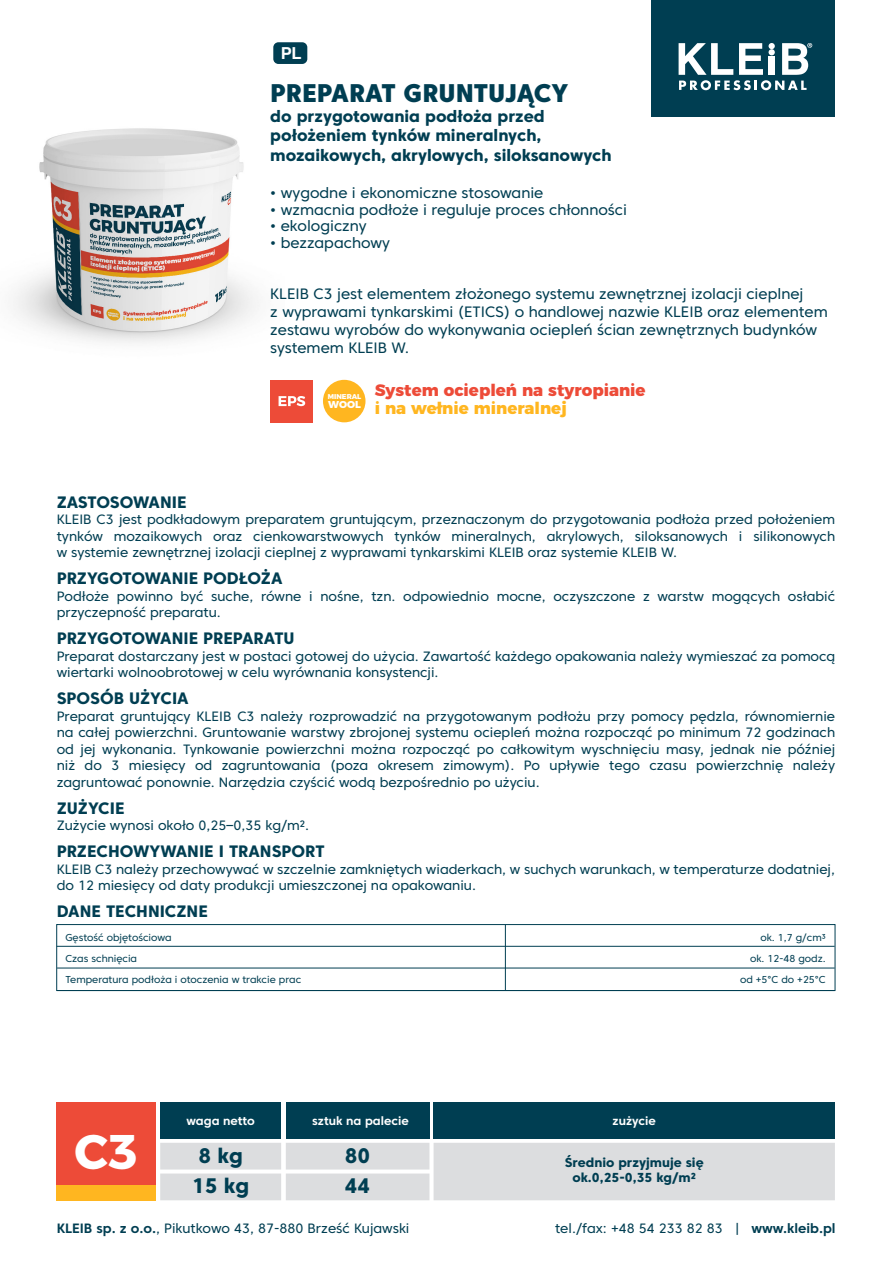
<style>
.page{position:relative;width:893px;height:1263px;background:#fff}
.page>*{position:absolute;margin:0;border:0;box-sizing:border-box;transform-origin:0 0}
.t1{font:700 48.6px "Montserrat";color:#fff}
.t2{font:800 25.5px "Core Sans C 85";color:#003e52}
.t3{font:800 21px/29.7px "Core Sans C 75";color:#003e52;text-align:center}
.t4{font:800 16.5px/19.5px "Core Sans C 75";color:#003e52}
.t5{font:800 16.5px "Montserrat";color:#ed4b38}
.t6{font:800 16.5px "Montserrat";color:#ffb620}
.t7{font:700 16.5px "Helvetica";color:#fff}
.t8{font:15px/18px "Core Sans C 45";color:#003e52}
.t9{font:13.5px/16.5px "Core Sans C 45";color:#003e52}
.t10{font:800 13.05px/15.6px "Core Sans C 75";color:#003e52;text-align:center}
.t11{font:700 12px "Core Sans C 65";color:#fff}
.t12{font:10.05px/21.1px "Core Sans C 45";color:#003e52}
.t13{font:800 10.05px "Montserrat";color:#fff}
.t14{font:800 7.05px "Montserrat";color:#fff}
.s1{font-family:"Core Sans C 65";font-weight:700}
</style>
<div class="page">
<img style="left:13px;top:128px;width:246px;height:215px">
<div style="left:160px;top:1102px;width:121px;height:36px;background:#003e52"></div>
<div style="left:286px;top:1102px;width:143px;height:36px;background:#003e52"></div>
<div style="left:160px;top:1143px;width:675px;height:57px;background:#dcdddf"></div>
<div style="left:434px;top:1102px;width:401px;height:36px;background:#003e52"></div>
<div style="left:273px;top:42px;width:34px;height:22px;background:#003e52;border-radius:5px"></div>
<div style="left:57px;top:1102px;width:99px;height:98px;background:#ed4b38"></div>
<div style="left:57px;top:1185px;width:99px;height:15px;background:#ffb620"></div>
<div style="left:270px;top:380px;width:43px;height:42px;background:#ed4b38"></div>
<svg style="left:279px;top:396px;width:26px;height:10px"></svg>
<div style="left:323px;top:380px;width:42px;height:42px;background:#ffb620;border-radius:50%"></div>
<hr style="left:505px;top:924px;width:1px;height:66px;background:#003e52">
<hr style="left:57px;top:946px;width:778px;height:1px;background:#003e52">
<hr style="left:57px;top:967px;width:778px;height:1px;background:#003e52">
<div style="left:56px;top:924px;width:779px;height:67px;border:1px solid #003e52"></div>
<div style="left:651px;top:0;width:184px;height:116px;background:#003e52"></div>
<svg style="left:679px;top:43px;width:133px;height:47px"></svg>
<p class="t7" style="left:281px;top:40px;width:22px">PL</p>
<h2 class="t2" style="left:270px;top:77px;width:300px">PREPARAT GRUNTUJĄCY</h2>
<p class="t4" style="left:270px;top:106px;width:343px">do przygotowania podłoża przed położeniem tynków mineralnych, mozaikowych, akrylowych, siloksanowych</p>
<p class="t8" style="left:270px;top:184px;width:275px">• wygodne i ekonomiczne stosowanie</p>
<p class="t8" style="left:270px;top:200px;width:358px">• wzmacnia podłoże i reguluje proces chłonności</p>
<p class="t8" style="left:270px;top:217px;width:98px">• ekologiczny</p>
<p class="t8" style="left:270px;top:233px;width:121px">• bezzapachowy</p>
<p class="t8" style="left:270px;top:284px;width:559px">KLEIB C3 jest elementem złożonego systemu zewnętrznej izolacji cieplnej<br>z wyprawami tynkarskimi (ETICS) o handlowej nazwie KLEIB oraz elementem zestawu wyrobów do wykonywania ociepleń ścian zewnętrznych budynków systemem KLEIB W.</p>
<p class="t14" style="left:328px;top:391px;width:35px">MINERAL</p>
<p class="t13" style="left:328px;top:396px;width:34px">WOOL</p>
<p class="t5" style="left:375px;top:377px;width:272px">System ociepleń na styropianie</p>
<p class="t6" style="left:375px;top:395px;width:194px">i na wełnie mineralnej</p>
<p class="t4" style="left:57px;top:492px;width:131px">ZASTOSOWANIE</p>
<p class="t9" style="left:57px;top:511px;width:780px;text-align:justify">KLEIB C3 jest podkładowym preparatem gruntującym, przeznaczonym do przygotowania podłoża przed położeniem tynków mozaikowych oraz cienkowarstwowych tynków mineralnych, akrylowych, siloksanowych i silikonowych w systemie zewnętrznej izolacji cieplnej z wyprawami tynkarskimi KLEIB oraz systemie KLEIB W.</p>
<p class="t4" style="left:57px;top:569px;width:227px">PRZYGOTOWANIE PODŁOŻA</p>
<p class="t9" style="left:57px;top:588px;width:780px">Podłoże powinno być suche, równe i nośne, tzn. odpowiednio mocne, oczyszczone z warstw mogących osłabić przyczepność preparatu.</p>
<p class="t4" style="left:57px;top:629px;width:239px">PRZYGOTOWANIE PREPARATU</p>
<p class="t9" style="left:57px;top:648px;width:780px">Preparat dostarczany jest w postaci gotowej do użycia. Zawartość każdego opakowania należy wymieszać za pomocą wiertarki wolnoobrotowej w celu wyrównania konsystencji.</p>
<p class="t4" style="left:57px;top:689px;width:134px">SPOSÓB UŻYCIA</p>
<p class="t9" style="left:57px;top:708px;width:780px;text-align:justify">Preparat gruntujący KLEIB C3 należy rozprowadzić na przygotowanym podłożu przy pomocy pędzla, równomiernie na całej powierzchni. Gruntowanie warstwy zbrojonej systemu ociepleń można rozpocząć po minimum 72 godzinach od jej wykonania. Tynkowanie powierzchni można rozpocząć po całkowitym wyschnięciu masy, jednak nie później niż do 3 miesięcy od zagruntowania (poza okresem zimowym). Po upływie tego czasu powierzchnię należy zagruntować ponownie. Narzędzia czyścić wodą bezpośrednio po użyciu.</p>
<p class="t4" style="left:57px;top:798px;width:69px">ZUŻYCIE</p>
<p class="t9" style="left:57px;top:817px;width:254px">Zużycie wynosi około 0,25–0,35 kg/m2.</p>
<p class="t4" style="left:57px;top:842px;width:269px">PRZECHOWYWANIE I TRANSPORT</p>
<p class="t9" style="left:57px;top:861px;width:780px">KLEIB C3 należy przechowywać w szczelnie zamkniętych wiaderkach, w suchych warunkach, w temperaturze dodatniej, do 12 miesięcy od daty produkcji umieszczonej na opakowaniu.</p>
<p class="t4" style="left:57px;top:902px;width:153px">DANE TECHNICZNE</p>
<p class="t12" style="left:65px;top:927px;width:237px">Gęstość objętościowa<br>Czas schnięcia<br>Temperatura podłoża i otoczenia w trakcie prac</p>
<p class="t12" style="left:740px;top:927px;width:87px;text-align:right">ok. 1,7 g/cm³<br>ok. 12-48 godz. od +5°C do +25°C</p>
<h1 class="t1" style="left:74px;top:1111px;width:65px">C3</h1>
<p class="t11" style="left:312px;top:1113px;width:98px">sztuk na palecie</p>
<p class="t11" style="left:612px;top:1113px;width:45px">zużycie</p>
<p class="t10" style="left:565px;top:1154px;width:141px">Średnio przyjmuje się ok.0,25-0,35 kg/m²</p>
<p class="t11" style="left:186px;top:1113px;width:70px">waga netto</p>
<h3 class="t3" style="left:192px;top:1141px;width:59px">8 kg<br>15 kg</h3>
<h3 class="t3" style="left:345px;top:1141px;width:27px;text-align:left">80<br>44</h3>
<p class="t9" style="left:57px;top:1220px;width:354px"><span class="s1">KLEIB sp. z o.o.</span>, Pikutkowo 43, 87-880 Brześć Kujawski</p>
<p class="t9" style="left:555px;top:1220px;width:282px">tel./fax: +48 54 233 82 83 | <span class="s1">www.kleib.pl</span></p>
</div>
